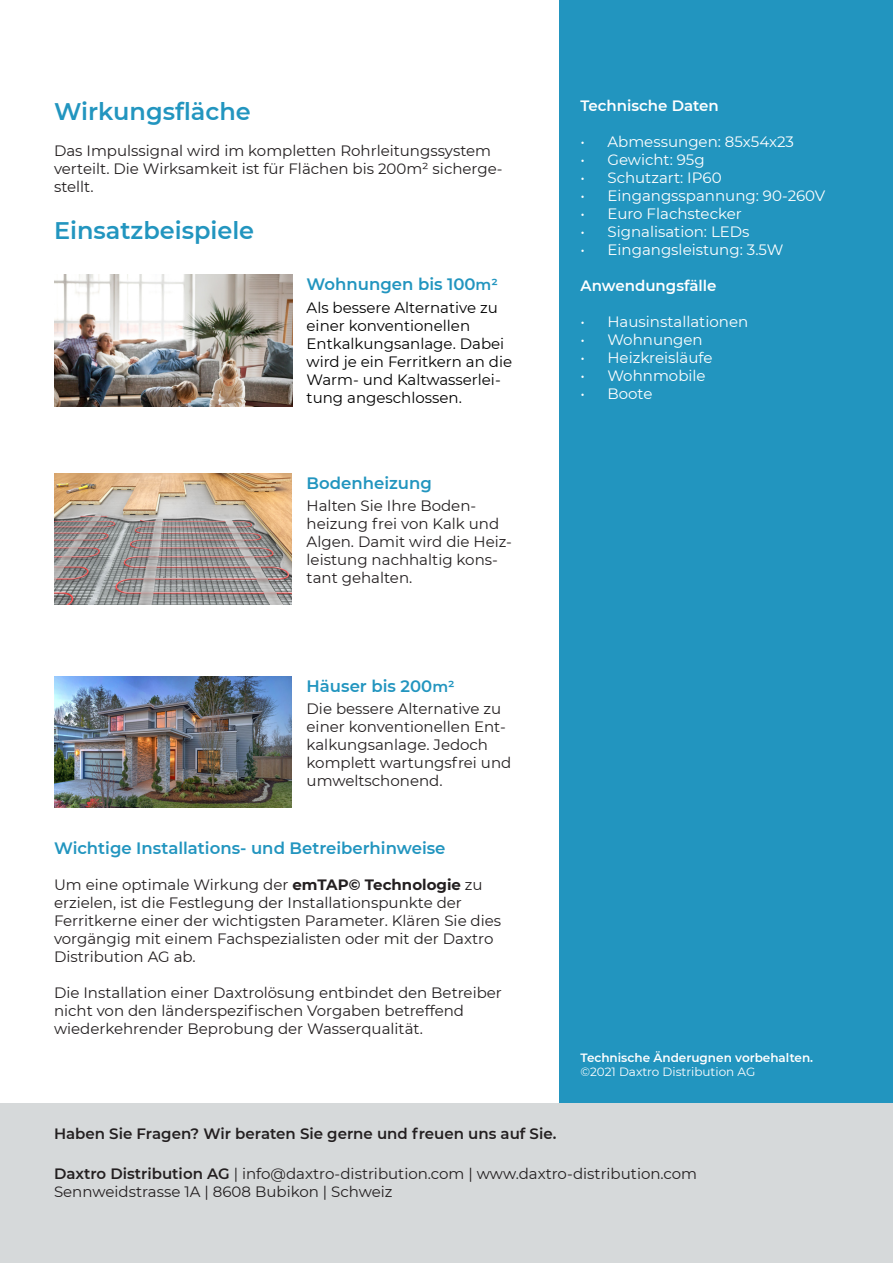
<style>
.page{position:relative;width:893px;height:1263px;background:#fff}
.page>*{position:absolute;margin:0;border:0;box-sizing:border-box;transform-origin:0 0}
.t1{font:600 24px "Montserrat";color:#2295bf}
.t2{font:600 16.5px "Montserrat";color:#2295bf}
.t3{font:15px/18px "Montserrat";color:#231f20}
.t4{font:15px "Montserrat";color:#fff}
.t5{font:15px/18px "Montserrat";color:#000}
.t6{font:600 15px "Montserrat";color:#231f20}
.t7{font:600 15px "Montserrat";color:#fff}
.t8{font:600 12px/14.4px "Montserrat";color:#fff}
.s1{font-size:15px}
.s2{font-weight:700}
.s3{font-weight:400}
.s4{font-weight:600}
</style>
<div class="page">
<div style="left:559px;top:0;width:334px;height:1103px;background:#2295bf"></div>
<div style="left:0;top:1103px;width:893px;height:160px;background:#d6d9da"></div>
<img style="left:54px;top:274px;width:238px;height:132px">
<img style="left:54px;top:473px;width:238px;height:132px">
<img style="left:54px;top:676px;width:238px;height:132px">
<p class="t1" style="left:54px;top:94px;width:198px">Wirkungsfläche</p>
<p class="t3" style="left:54px;top:141px;width:439px">Das Impulssignal wird im kompletten Rohrleitungssystem</p>
<p class="t3" style="left:54px;top:159px;width:450px">verteilt. Die Wirksamkeit ist für Flächen bis 200m² sicherge&shy;stellt.</p>
<p class="t1" style="left:54px;top:213px;width:202px">Einsatzbeispiele</p>
<p class="t2" style="left:307px;top:273px;width:193px">Wohnungen bis 100<span class="s1">m²</span></p>
<p class="t5" style="left:307px;top:298px;width:193px">Als bessere Alternative zu einer konventionellen</p>
<p class="t5" style="left:307px;top:334px;width:207px">Entkalkungsanlage. Dabei wird je ein Ferritkern an die<br>Warm- und Kaltwasserlei&shy;tung angeschlossen.</p>
<p class="t2" style="left:307px;top:471px;width:127px">Bodenheizung</p>
<p class="t3" style="left:307px;top:496px;width:207px">Halten Sie Ihre Boden&shy;heizung frei von Kalk und<br>Algen. Damit wird die Heiz&shy;leistung nachhaltig kons&shy;tant gehalten.</p>
<p class="t2" style="left:307px;top:674px;width:150px">Häuser bis 200<span class="s1">m²</span></p>
<p class="t3" style="left:307px;top:699px;width:206px">Die bessere Alternative zu einer konventionellen Ent&shy;kalkungsanlage. Jedoch komplett wartungsfrei und umweltschonend.</p>
<p class="t2" style="left:54px;top:836px;width:393px">Wichtige Installations- und Betreiberhinweise</p>
<p class="t3" style="left:54px;top:875px;width:430px">Um eine optimale Wirkung der <span class="s2">emTAP© Technologie</span> zu</p>
<p class="t3" style="left:54px;top:893px;width:409px">erzielen, ist die Festlegung der Installationspunkte der</p>
<p class="t3" style="left:54px;top:911px;width:449px">Ferritkerne einer der wichtigsten Parameter. Klären Sie dies</p>
<p class="t3" style="left:54px;top:929px;width:441px">vorgängig mit einem Fachspezialisten oder mit der Daxtro</p>
<p class="t3" style="left:54px;top:947px;width:143px">Distribution AG ab.</p>
<p class="t3" style="left:54px;top:983px;width:449px">Die Installation einer Daxtrolösung entbindet den Betreiber</p>
<p class="t3" style="left:54px;top:1001px;width:412px">nicht von den länderspezifischen Vorgaben betreffend</p>
<p class="t3" style="left:54px;top:1019px;width:370px">wiederkehrender Beprobung der Wasserqualität.</p>
<p class="t7" style="left:580px;top:95px;width:140px">Technische Daten</p>
<p class="t4" style="left:580px;top:131px;width:215px">• Abmessungen: 85x54x23</p>
<p class="t4" style="left:580px;top:149px;width:126px">• Gewicht: 95g</p>
<p class="t4" style="left:580px;top:167px;width:143px">• Schutzart: IP60</p>
<p class="t4" style="left:580px;top:185px;width:246px">• Eingangsspannung: 90-260V</p>
<p class="t4" style="left:580px;top:203px;width:163px">• Euro Flachstecker</p>
<p class="t4" style="left:580px;top:221px;width:171px">• Signalisation: LEDs</p>
<p class="t4" style="left:580px;top:239px;width:205px">• Eingangsleistung: 3.5W</p>
<p class="t7" style="left:580px;top:275px;width:138px">Anwendungsfälle</p>
<p class="t4" style="left:580px;top:311px;width:169px">• Hausinstallationen</p>
<p class="t4" style="left:580px;top:329px;width:124px">• Wohnungen</p>
<p class="t4" style="left:580px;top:347px;width:134px">• Heizkreisläufe</p>
<p class="t4" style="left:580px;top:365px;width:127px">• Wohnmobile</p>
<p class="t4" style="left:580px;top:383px;width:73px">• Boote</p>
<p class="t8" style="left:580px;top:1050px;width:234px">Technische Änderugnen vorbehalten. <span class="s3">©2021 Daxtro Distribution AG</span></p>
<p class="t6" style="left:54px;top:1123px;width:504px">Haben Sie Fragen? Wir beraten Sie gerne und freuen uns auf Sie.</p>
<p class="t3" style="left:54px;top:1164px;width:645px"><span class="s4">Daxtro Distribution AG</span> | info@daxtro-distribution.com | www.daxtro-distribution.com</p>
<p class="t3" style="left:54px;top:1182px;width:340px">Sennweidstrasse 1A | 8608 Bubikon | Schweiz</p>
</div>
